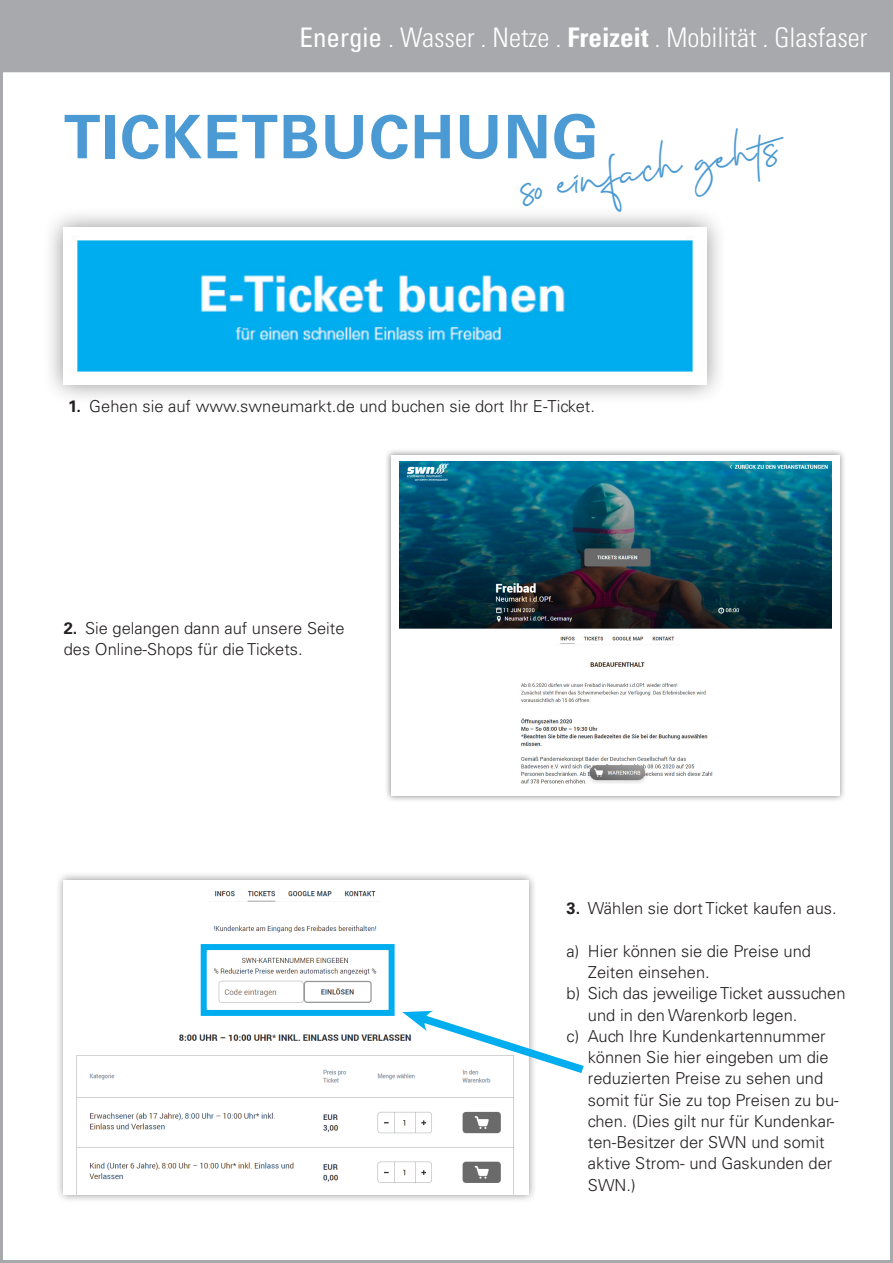
<style>
.page{position:relative;width:893px;height:1263px;background:#fff}
.page>*{position:absolute;margin:0;border:0;box-sizing:border-box;transform-origin:0 0}
.Headline_1{font:700 60px "Univers LT Std";letter-spacing:.025em;color:#4c9ad3}
.Headline_1-2{font:42px "Cervanttis";color:#4c9ad3}
.t1{font:300 condensed 27px "Univers LT Std";color:#fff}
.Fließtext_groß{font:300 16.5px/21.3px "Univers LT Std";color:#231f20}
.s1{font-weight:400}
.s2{font-weight:700}
</style>
<div class="page">
<div style="left:43px;top:206px;width:684px;height:199px;background:#231f20;opacity:.5"></div>
<img style="left:64px;top:227px;width:642px;height:157px">
<div style="left:385px;top:448px;width:461px;height:355px;background:#231f20;opacity:.5"></div>
<div style="left:391px;top:455px;width:449px;height:341px;background:#fff"></div>
<img style="left:400px;top:461px;width:431px;height:323px">
<div style="left:55px;top:871px;width:482px;height:332px;background:#231f20;opacity:.5"></div>
<img style="left:64px;top:880px;width:464px;height:314px">
<svg style="left:402px;top:1008px;width:182px;height:71px"></svg>
<div style="left:201px;top:944px;width:194px;height:72px;border:6px solid #00aeef"></div>
<div style="left:3px;top:3px;width:887px;height:66px;background:#a8a9ad"></div>
<div style="left:0;top:0;width:893px;height:72px;border:6px solid #a8a9ad"></div>
<p class="t1" style="left:300px;top:21px;width:569px"><span class="s1">Energie</span> . Wasser . Netze . <span class="s2">Freizeit</span> . Mobilität . Glasfaser</p>
<p class="Headline_1" style="left:64px;top:102px;width:536px">TICKETBUCHUNG</p>
<p class="Headline_1-2" style="left:516px;top:163px;width:260px;rotate:-9deg">so einfach gehts</p>
<p class="Fließtext_groß" style="left:68px;top:396px;width:528px"><span class="s2">1.</span> Gehen sie auf www.swneumarkt.de und buchen sie dort Ihr E-Ticket.</p>
<p class="Fließtext_groß" style="left:64px;top:617px;width:282px"><span class="s2">2.</span> Sie gelangen dann auf unsere Seite des Online-Shops für die Tickets.</p>
<p class="Fließtext_groß" style="left:567px;top:898px;width:272px"><span class="s2">3.</span> Wählen sie dort Ticket kaufen aus.</p>
<p class="Fließtext_groß" style="left:567px;top:940px;width:246px">a) Hier können sie die Preise und</p>
<p class="Fließtext_groß" style="left:588px;top:961px;width:123px">Zeiten einsehen.</p>
<p class="Fließtext_groß" style="left:588px;top:983px;width:259px;text-indent:-21px">b) Sich das jeweilige Ticket aussuchen und in den Warenkorb legen.</p>
<p class="Fließtext_groß" style="left:588px;top:1025px;width:252px;text-indent:-21px">c) Auch Ihre Kundenkartennummer können Sie hier eingeben um die reduzierten Preise zu sehen und somit für Sie zu top Preisen zu bu&shy;chen. (Dies gilt nur für Kundenkar&shy;ten-Besitzer der SWN und somit aktive Strom- und Gaskunden der<br>SWN.)</p>
</div>
